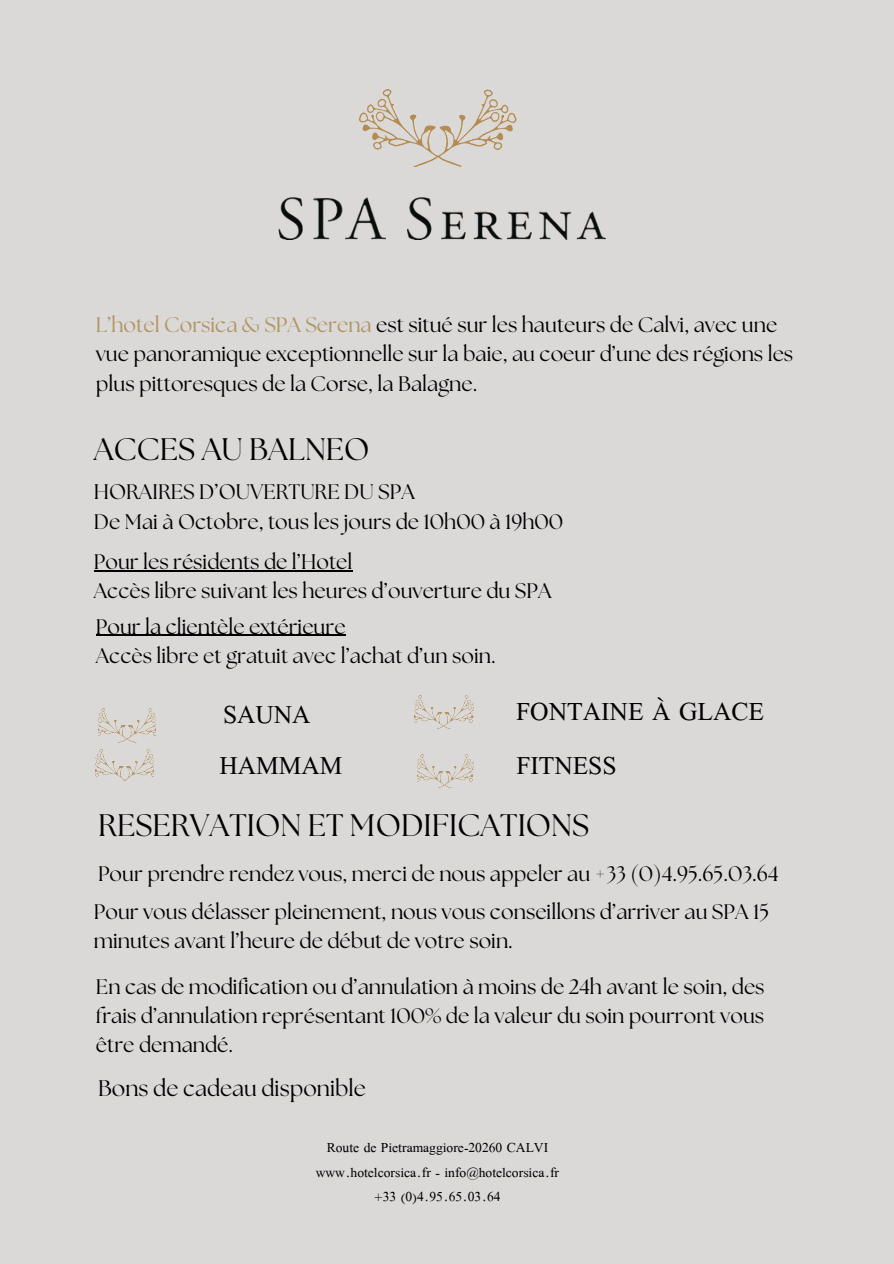
<style>
.page{position:relative;width:894px;height:1264px;background:#fff}
.page>*{position:absolute;margin:0;border:0;box-sizing:border-box;transform-origin:0 0}
.t1{font:33.9px "Scheherazade";color:#000}
.t2{font:33.75px "Scheherazade";color:#000}
.t3{font:31.05px "The Seasons";color:#000}
.t4{font:22.5px "The Seasons";color:#000}
.t5{font:21px/29.2px "The Seasons";color:#000}
.t6{font:18px "Scheherazade";color:#000}
.s1{color:#b09660}
</style>
<div class="page">
<div style="left:0;top:0;width:893px;height:1263px;background:#dbd8d8"></div>
<img style="left:98px;top:708px;width:57px;height:34px">
<img style="left:96px;top:749px;width:57px;height:31px">
<img style="left:414px;top:695px;width:59px;height:33px">
<img style="left:417px;top:755px;width:56px;height:32px">
<img style="left:358px;top:89px;width:159px;height:79px">
<img style="left:407px;top:197px;width:199px;height:42px">
<img style="left:278px;top:197px;width:107px;height:42px">
<hr style="left:94px;top:570px;width:258px;height:1px;background:#000">
<hr style="left:96px;top:634px;width:249px;height:1px;background:#000">
<h1 class="t5" style="left:96px;top:311px;width:698px"><span class="s1">L’hotel Corsica &amp; SPA Serena</span> est situé sur les hauteurs de Calvi, avec une vue panoramique exceptionnelle sur la baie, au coeur d’une des régions les plus pittoresques de la Corse, la Balagne.</h1>
<p class="t3" style="left:94px;top:435px;width:277px">ACCES AU BALNEO</p>
<h1 class="t5" style="left:94px;top:478px;width:470px">HORAIRES D’OUVERTURE DU SPA<br>De Mai à Octobre, tous les jours de 10h00 à 19h00</h1>
<p class="t5" style="left:94px;top:548px;width:459px">Pour les résidents de l’Hotel<br>Accès libre suivant les heures d’ouverture du SPA</p>
<h1 class="t5" style="left:96px;top:613px;width:401px">Pour la clientèle extérieure<br>Accès libre et gratuit avec l’achat d’un soin.</h1>
<h2 class="t2" style="left:223px;top:691px;width:89px">SAUNA</h2>
<h2 class="t2" style="left:219px;top:742px;width:124px">HAMMAM</h2>
<h2 class="t1" style="left:516px;top:688px;width:249px">FONTAINE À GLACE</h2>
<p class="t2" style="left:516px;top:742px;width:102px">FITNESS</p>
<h2 class="t3" style="left:98px;top:811px;width:492px">RESERVATION ET MODIFICATIONS</h2>
<h2 class="t5" style="left:98px;top:860px;width:682px">Pour prendre rendez vous, merci de nous appeler au +33 (0)4.95.65.03.64</h2>
<h2 class="t5" style="left:94px;top:898px;width:676px">Pour vous délasser pleinement, nous vous conseillons d’arriver au SPA 15 minutes avant l’heure de début de votre soin.</h2>
<h1 class="t5" style="left:96px;top:973px;width:670px;text-align:justify">En cas de modification ou d’annulation à moins de 24h avant le soin, des frais d’annulation représentant 100% de la valeur du soin pourront vous être demandé.</h1>
<h2 class="t4" style="left:98px;top:1078px;width:269px">Bons de cadeau disponible</h2>
<p class="t6" style="left:327px;top:1135px;width:223px">Route de Pietramaggiore-20260 CALVI</p>
<p class="t6" style="left:315px;top:1159px;width:245px">www.hotelcorsica.fr - info@hotelcorsica.fr</p>
<p class="t6" style="left:374px;top:1184px;width:127px">+33 (0)4.95.65.03.64</p>
</div>
